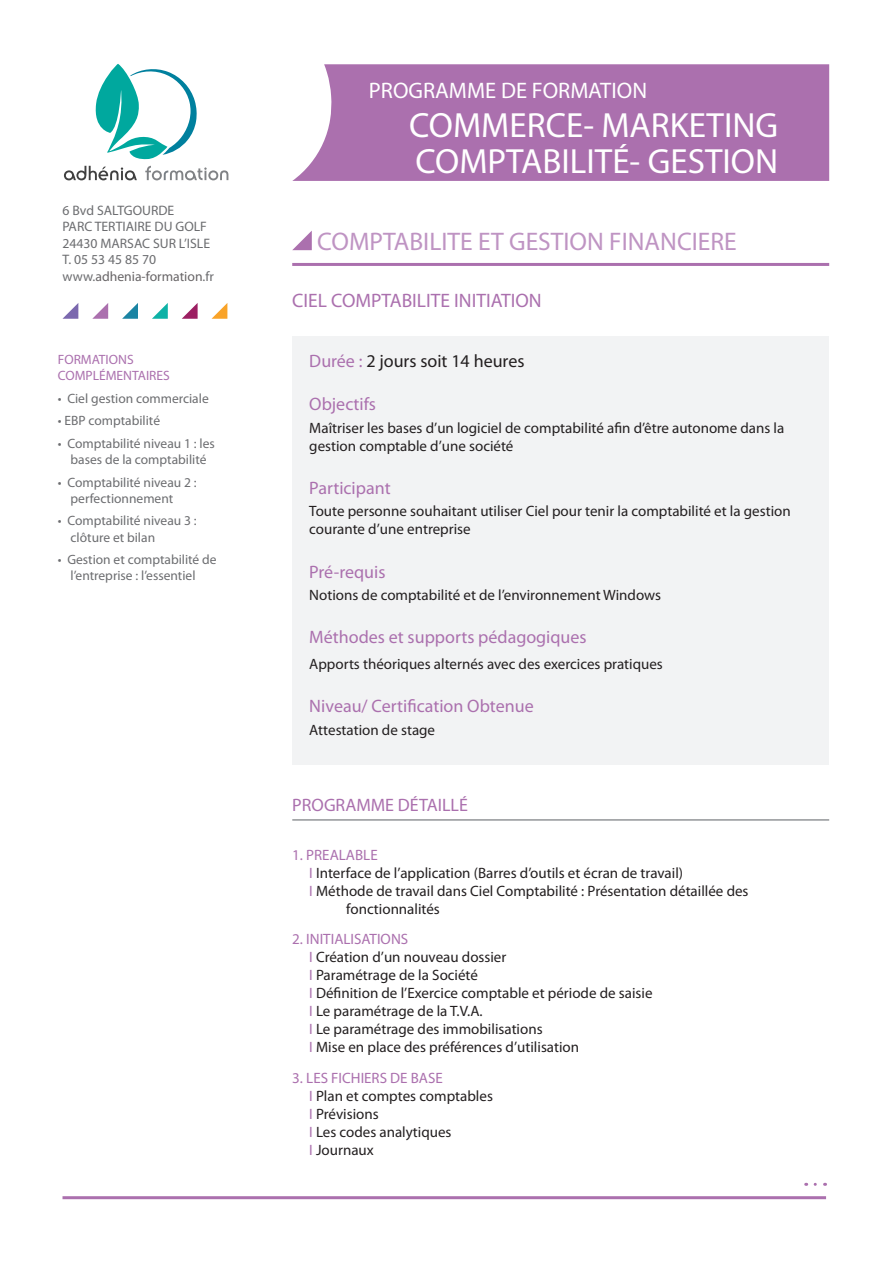
<style>
.page{position:relative;width:893px;height:1263px;background:#fff}
.page>*{position:absolute;margin:0;border:0;box-sizing:border-box;transform-origin:0 0}
.t1{font:35.1px "Myriad Pro";color:#fff}
.t2{font:25.5px "Myriad Pro";color:#bf94c3}
.t3{font:22.5px "Myriad Pro";color:#fff}
.t4{font:19.5px "Myriad Pro";color:#ab70ae}
.t5{font:18px "Myriad Pro";color:#ab70ae}
.t6{font:18px "Myriad Pro";color:#231f20}
.t7{font:15px/18px "Myriad Pro";color:#231f20}
.t8{font:15px "Myriad Pro";color:#ab70ae}
.t9{font:13.65px "Myriad Pro";color:#6c6d70}
.t10{font:13.65px "Myriad Pro";color:#686567}
.t11{font:13.5px/16.2px "Myriad Pro";color:#6c6d70}
.t12{font:13.5px "Myriad Pro";color:#ab70ae}
.s1{color:#6c6d70}
.s2{color:#ab70ae}
</style>
<div class="page">
<svg style="left:64px;top:166px;width:73px;height:14px"></svg>
<svg style="left:145px;top:166px;width:83px;height:14px"></svg>
<svg style="left:95px;top:64px;width:102px;height:96px"></svg>
<svg style="left:92px;top:303px;width:16px;height:16px"></svg>
<svg style="left:122px;top:303px;width:16px;height:16px"></svg>
<svg style="left:152px;top:303px;width:16px;height:16px"></svg>
<svg style="left:182px;top:303px;width:16px;height:16px"></svg>
<svg style="left:212px;top:303px;width:15px;height:16px"></svg>
<svg style="left:63px;top:303px;width:15px;height:16px"></svg>
<hr style="left:292px;top:263px;width:537px;height:3px;background:#ab70ae">
<svg style="left:292px;top:231px;width:20px;height:19px"></svg>
<div style="left:292px;top:337px;width:537px;height:428px;background:#f2f3f4"></div>
<hr style="left:292px;top:819px;width:537px;height:2px;background:#939598">
<hr style="left:63px;top:1196px;width:763px;height:3px;background:#ab70ae">
<svg style="left:815px;top:1183px;width:11px;height:3px"></svg>
<svg style="left:292px;top:64px;width:537px;height:117px;background:#b078b3"></svg>
<p class="t9" style="left:63px;top:202px;width:113px">6 Bvd SALTGOURDE</p>
<p class="t9" style="left:63px;top:218px;width:146px">PARC TERTIAIRE DU GOLF</p>
<p class="t9" style="left:63px;top:235px;width:149px">24430 MARSAC SUR L’ISLE</p>
<p class="t9" style="left:63px;top:251px;width:95px">T. 05 53 45 85 70</p>
<p class="t10" style="left:63px;top:268px;width:153px"><span class="s1">www.</span>adhenia-formation<span class="s1">.fr</span></p>
<p class="t12" style="left:58px;top:351px;width:77px">FORMATIONS</p>
<p class="t12" style="left:58px;top:367px;width:114px">COMPLÉMENTAIRES</p>
<p class="t11" style="left:58px;top:390px;width:152px">• Ciel gestion commerciale</p>
<p class="t11" style="left:58px;top:412px;width:104px">• EBP comptabilité</p>
<p class="t11" style="left:58px;top:435px;width:159px;text-align:center">• Comptabilité niveau 1 : les bases de la comptabilité</p>
<p class="t11" style="left:71px;top:474px;width:128px;text-indent:-13px">• Comptabilité niveau 2 : perfectionnement</p>
<p class="t11" style="left:71px;top:512px;width:128px;text-indent:-13px">• Comptabilité niveau 3 : clôture et bilan</p>
<p class="t11" style="left:71px;top:551px;width:148px;text-indent:-13px">• Gestion et comptabilité de l’entreprise : l’essentiel</p>
<p class="t3" style="left:369px;top:77px;width:280px">PROGRAMME DE FORMATION</p>
<p class="t1" style="left:409px;top:104px;width:370px">COMMERCE- MARKETING</p>
<p class="t1" style="left:416px;top:139px;width:364px">COMPTABILITÉ- GESTION</p>
<p class="t2" style="left:317px;top:226px;width:421px">COMPTABILITE ET GESTION FINANCIERE</p>
<p class="t4" style="left:292px;top:289px;width:251px">CIEL COMPTABILITE INITIATION</p>
<p class="t6" style="left:309px;top:350px;width:217px"><span class="s2">Durée :</span> 2 jours soit 14 heures</p>
<p class="t5" style="left:309px;top:393px;width:68px">Objectifs</p>
<p class="t7" style="left:309px;top:418px;width:477px">Maîtriser les bases d’un logiciel de comptabilité afin d’être autonome dans la gestion comptable d’une société</p>
<p class="t5" style="left:309px;top:477px;width:83px">Participant</p>
<p class="t7" style="left:309px;top:502px;width:483px">Toute personne souhaitant utiliser Ciel pour tenir la comptabilité et la gestion courante d’une entreprise</p>
<p class="t5" style="left:309px;top:561px;width:78px">Pré-requis</p>
<p class="t7" style="left:309px;top:586px;width:353px">Notions de comptabilité et de l’environnement Windows</p>
<p class="t5" style="left:309px;top:626px;width:279px">Méthodes et supports pédagogiques</p>
<p class="t7" style="left:309px;top:655px;width:355px">Apports théoriques alternés avec des exercices pratiques</p>
<p class="t5" style="left:309px;top:695px;width:226px">Niveau/ Certification Obtenue</p>
<p class="t7" style="left:309px;top:720px;width:127px">Attestation de stage</p>
<p class="t5" style="left:292px;top:793px;width:177px">PROGRAMME DÉTAILLÉ</p>
<p class="t8" style="left:292px;top:845px;width:87px">1. PREALABLE</p>
<p class="t7" style="left:309px;top:863px;width:375px"><span class="s2">I</span> Interface de l’application (Barres d’outils et écran de travail)</p>
<p class="t7" style="left:309px;top:881px;width:441px"><span class="s2">I</span> Méthode de travail dans Ciel Comptabilité : Présentation détaillée des</p>
<p class="t7" style="left:346px;top:899px;width:95px">fonctionnalités</p>
<p class="t7" style="left:309px;top:930px;width:345px;text-indent:-17px"><span class="s2">2. INITIALISATIONS<br>I</span> Création d’un nouveau dossier<br><span class="s2">I</span> Paramétrage de la Société<br><span class="s2">I</span> Définition de l’Exercice comptable et période de saisie <span class="s2">I</span> Le paramétrage de la T.V.A.<br><span class="s2">I</span> Le paramétrage des immobilisations<br><span class="s2">I</span> Mise en place des préférences d’utilisation</p>
<p class="t7" style="left:309px;top:1069px;width:185px;text-indent:-17px"><span class="s2">3. LES FICHIERS DE BASE<br>I</span> Plan et comptes comptables<br><span class="s2">I</span> Prévisions<br><span class="s2">I</span> Les codes analytiques<br><span class="s2">I</span> Journaux</p>
</div>
